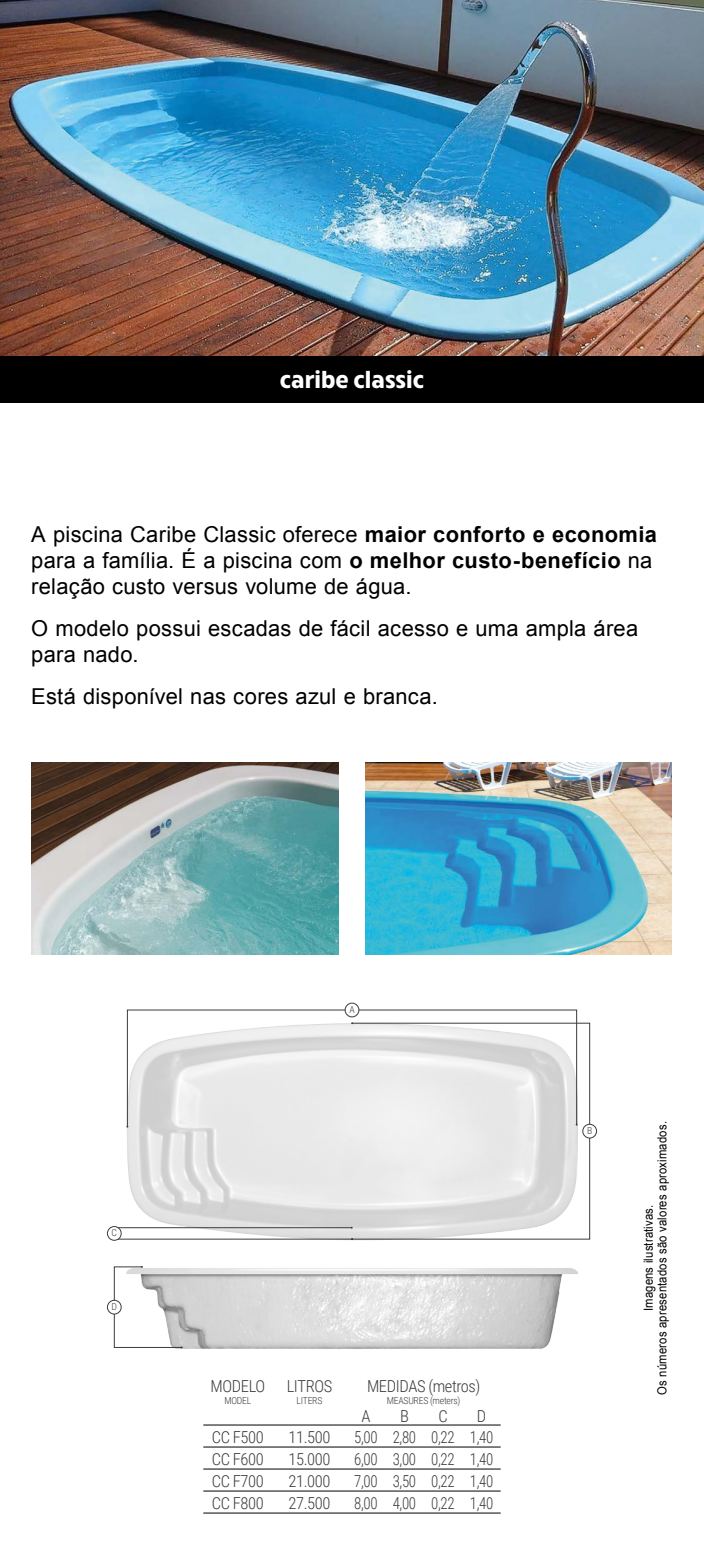
<style>
.page{position:relative;width:704px;height:1563px;background:#fff}
.page>*{position:absolute;margin:0;border:0;box-sizing:border-box;transform-origin:0 0}
.t1{font:700 23.44px "Ruck Sack";color:#fff}
.t2{font:21.88px/26.2px "Arial";letter-spacing:.01em;color:#000}
.t3{font:300 16.5px/22px "Roboto Condensed";letter-spacing:-.025em;color:#3c3c3b}
.t4{font:300 16.5px/22px "Roboto Condensed";letter-spacing:-.025em;color:#3c3c3b;scale:.9 1}
.t5{font:12.5px/13.8px "Arial";letter-spacing:.015em;color:#000;text-align:center;scale:.9 1}
.t6{font:300 9.69px "Roboto Condensed";letter-spacing:-.025em;color:#3c3c3b}
.s1{font-weight:700}
</style>
<div class="page">
<img style="left:0;top:0;width:702px;height:356px">
<img style="left:31px;top:763px;width:307px;height:191px">
<img style="left:127px;top:1022px;width:450px;height:327px">
<svg style="left:117px;top:1226px;width:236px;height:14px"></svg>
<svg style="left:114px;top:1266px;width:68px;height:82px"></svg>
<svg style="left:127px;top:1009px;width:449px;height:118px"></svg>
<div style="left:345px;top:1003px;width:13px;height:14px;background:#fff;border-radius:50%"></div>
<div style="left:344px;top:1003px;width:15px;height:14px;border:1px solid #3c3c3b;border-radius:50%"></div>
<div style="left:582px;top:1124px;width:14px;height:14px;border:1px solid #3c3c3b;border-radius:50%"></div>
<div style="left:107px;top:1226px;width:14px;height:14px;background:#fff;border-radius:50%"></div>
<div style="left:107px;top:1226px;width:14px;height:14px;border:1px solid #3c3c3b;border-radius:50%"></div>
<div style="left:107px;top:1300px;width:14px;height:14px;background:#fff;border-radius:50%"></div>
<div style="left:107px;top:1300px;width:14px;height:14px;border:1px solid #3c3c3b;border-radius:50%"></div>
<hr style="left:203px;top:1446px;width:297px;height:1px;background:#000">
<hr style="left:203px;top:1468px;width:297px;height:1px;background:#000">
<hr style="left:203px;top:1490px;width:297px;height:1px;background:#000">
<hr style="left:203px;top:1512px;width:297px;height:1px;background:#000">
<hr style="left:203px;top:1424px;width:297px;height:1px;background:#000">
<img style="left:365px;top:763px;width:306px;height:191px">
<div style="left:0;top:356px;width:703px;height:47px;background:#000"></div>
<p class="t1" style="left:279px;top:364px;width:146px">caribe classic</p>
<p class="t2" style="left:31px;top:521px;width:627px">A piscina Caribe Classic oferece <span class="s1">maior conforto e economia </span>para a família. É a piscina com <span class="s1">o melhor custo-benefício</span> na relação custo versus volume de água.</p>
<p class="t2" style="left:31px;top:615px;width:608px">O modelo possui escadas de fácil acesso e uma ampla área para nado.</p>
<p class="t2" style="left:31px;top:684px;width:408px">Está disponível nas cores azul e branca.</p>
<p class="t6" style="left:111px;top:1226px;width:7px">C</p>
<p class="t6" style="left:111px;top:1300px;width:7px">D</p>
<p class="t6" style="left:349px;top:1003px;width:7px">A</p>
<p class="t3" style="left:210px;top:1374px;width:56px">MODELO</p>
<p class="t6" style="left:224px;top:1394px;width:28px">MODEL</p>
<p class="t3" style="left:286px;top:1374px;width:47px">LITROS</p>
<p class="t6" style="left:296px;top:1394px;width:27px">LITERS</p>
<p class="t3" style="left:367px;top:1374px;width:115px">MEDIDAS (metros)</p>
<p class="t6" style="left:386px;top:1394px;width:75px">MEASURES (meters)</p>
<p class="t3" style="left:361px;top:1404px;width:11px">A</p>
<p class="t3" style="left:400px;top:1404px;width:10px">B</p>
<p class="t3" style="left:438px;top:1404px;width:11px">C</p>
<p class="t3" style="left:476px;top:1404px;width:11px">D</p>
<p class="t6" style="left:586px;top:1124px;width:7px">B</p>
<p class="t5" style="left:641px;top:1394px;width:305px;rotate:-90deg">Imagens ilustrativas.<br>Os números apresentados são valores aproximados.</p>
<p class="t3" style="left:212px;top:1425px;width:54px">CC F500<br>CC F600</p>
<p class="t3" style="left:288px;top:1425px;width:43px">11.500<br>15.000</p>
<p class="t3" style="left:212px;top:1469px;width:54px">CC F700</p>
<p class="t3" style="left:288px;top:1469px;width:43px">21.000</p>
<p class="t3" style="left:212px;top:1491px;width:54px">CC F800</p>
<p class="t3" style="left:288px;top:1491px;width:43px">27.500</p>
<p class="t4" style="left:354px;top:1425px;width:156px;text-align:right">1,40<br>1,40<br>7,00 3,50 0,22 1,40<br>8,00 4,00 0,22 1,40</p>
<p class="t4" style="left:354px;top:1425px;width:27px">5,00<br>6,00</p>
<p class="t4" style="left:392px;top:1425px;width:27px">2,80<br>3,00</p>
<p class="t4" style="left:431px;top:1425px;width:27px">0,22<br>0,22</p>
</div>
